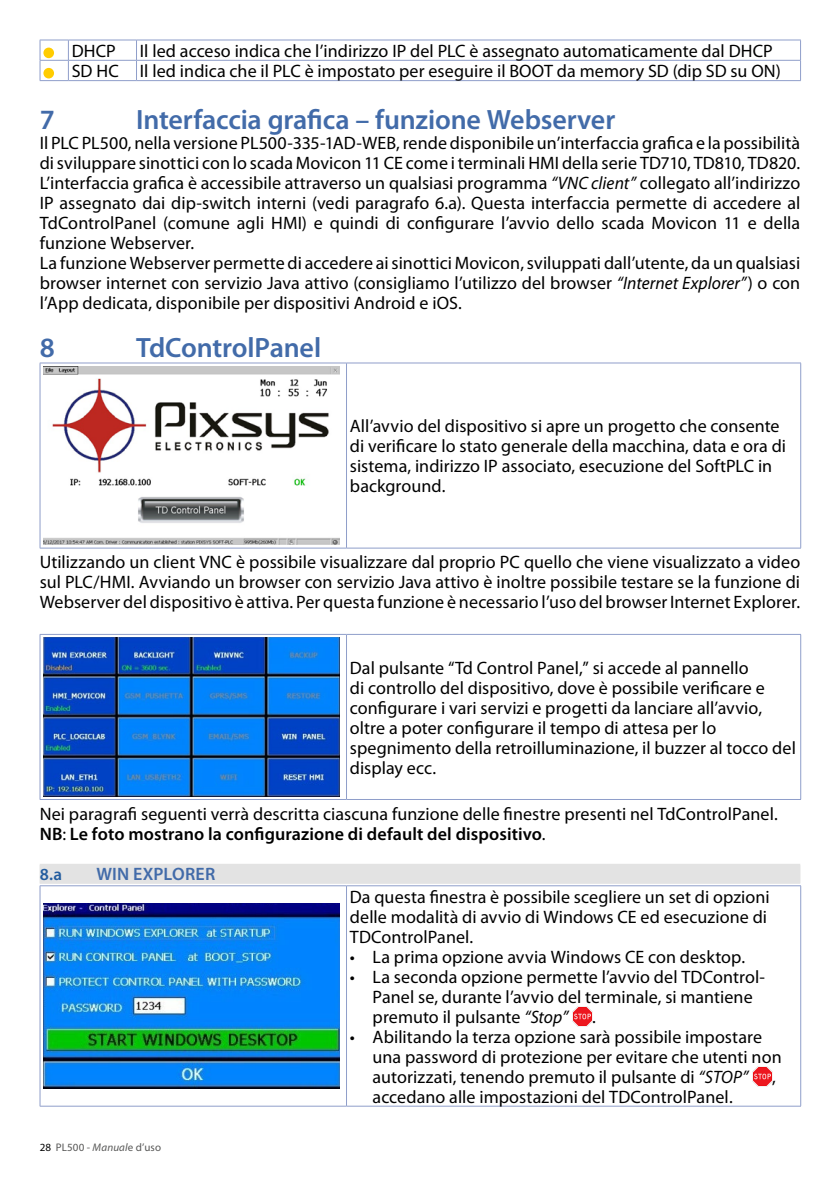
<style>
.page{position:relative;width:840px;height:1191px;background:#fff}
.page>*{position:absolute;margin:0;border:0;box-sizing:border-box;transform-origin:0 0}
.t1{font:600 28px "Myriad Pro";letter-spacing:-.005em;color:#426ba9}
.t2{font:18px/20px "Myriad Pro";letter-spacing:.005em;color:#000}
.t3{font:600 18px "Myriad Pro";letter-spacing:.01em;color:#426ba9}
.t4{font:600 17px "Myriad Pro";color:#245d9f}
.t5{font:11px "Myriad Pro";letter-spacing:.015em;color:#575756}
.s1{font-style:italic}
.s2{font-weight:600}
.s3{color:#000}
</style>
<div class="page">
<div style="left:40px;top:863px;width:759px;height:20px;background:#e3e3e3"></div>
<hr style="left:68px;top:80px;width:68px;height:1px;background:#8f9eca">
<hr style="left:136px;top:80px;width:664px;height:1px;background:#8f9eca">
<svg style="left:136px;top:41px;width:1px;height:39px"></svg>
<hr style="left:68px;top:40px;width:68px;height:1px;background:#8f9eca">
<hr style="left:136px;top:40px;width:664px;height:1px;background:#8f9eca">
<svg style="left:40px;top:40px;width:29px;height:41px"></svg>
<hr style="left:68px;top:60px;width:68px;height:1px;background:#8f9eca">
<hr style="left:136px;top:60px;width:664px;height:1px;background:#8f9eca">
<div style="left:43px;top:48px;width:11px;height:10px;background:#fc0;border-radius:50%"></div>
<div style="left:43px;top:68px;width:11px;height:10px;background:#fc0;border-radius:50%"></div>
<hr style="left:40px;top:363px;width:306px;height:1px;background:#8f9eca">
<hr style="left:40px;top:363px;width:1px;height:185px;background:#8f9eca">
<hr style="left:40px;top:548px;width:306px;height:1px;background:#8f9eca">
<hr style="left:346px;top:363px;width:454px;height:1px;background:#8f9eca">
<hr style="left:346px;top:363px;width:1px;height:185px;background:#8f9eca">
<hr style="left:799px;top:363px;width:1px;height:185px;background:#8f9eca">
<hr style="left:346px;top:548px;width:454px;height:1px;background:#8f9eca">
<img style="left:43px;top:366px;width:296px;height:179px">
<hr style="left:40px;top:634px;width:306px;height:1px;background:#8f9eca">
<hr style="left:40px;top:634px;width:1px;height:165px;background:#8f9eca">
<hr style="left:40px;top:799px;width:306px;height:1px;background:#8f9eca">
<hr style="left:346px;top:634px;width:454px;height:1px;background:#8f9eca">
<hr style="left:346px;top:634px;width:1px;height:165px;background:#8f9eca">
<hr style="left:799px;top:634px;width:1px;height:165px;background:#8f9eca">
<hr style="left:346px;top:799px;width:454px;height:1px;background:#8f9eca">
<img style="left:43px;top:638px;width:296px;height:158px">
<hr style="left:346px;top:886px;width:1px;height:219px;background:#8f9eca">
<hr style="left:40px;top:885px;width:306px;height:1px;background:#8f9eca">
<hr style="left:40px;top:886px;width:1px;height:219px;background:#8f9eca">
<hr style="left:346px;top:885px;width:454px;height:1px;background:#8f9eca">
<hr style="left:799px;top:886px;width:1px;height:219px;background:#8f9eca">
<hr style="left:40px;top:1105px;width:306px;height:1px;background:#8f9eca">
<hr style="left:346px;top:1105px;width:454px;height:1px;background:#8f9eca">
<img style="left:43px;top:903px;width:296px;height:185px">
<img style="left:572px;top:1007px;width:19px;height:19px">
<img style="left:752px;top:1067px;width:19px;height:19px">
<p class="t2" style="left:72px;top:41px;width:710px;text-indent:68px">Il led acceso indica che l’indirizzo IP del PLC è assegnato automaticamente dal DHCP<br>SD HC Il led indica che il PLC è impostato per eseguire il BOOT da memory SD (dip SD su ON)</p>
<p class="t2" style="left:72px;top:41px;width:45px">DHCP</p>
<h1 class="t1" style="left:40px;top:104px;width:17px">7</h1>
<h1 class="t1" style="left:136px;top:104px;width:480px">Interfaccia grafica – funzione Webserver</h1>
<p class="t2" style="left:40px;top:133px;width:761px">Il PLC PL500, nella versione PL500-335-1AD-WEB, rende disponibile un’interfaccia grafica e la possibilità di sviluppare sinottici con lo scada Movicon 11 CE come i terminali HMI della serie TD710, TD810, TD820.<br>L’interfaccia grafica è accessibile attraverso un qualsiasi programma <span class="s1">“VNC client”</span> collegato all’indirizzo IP assegnato dai dip-switch interni (vedi paragrafo 6.a). Questa interfaccia permette di accedere al TdControlPanel (comune agli HMI) e quindi di configurare l’avvio dello scada Movicon 11 e della funzione Webserver.<br>La funzione Webserver permette di accedere ai sinottici Movicon, sviluppati dall’utente, da un qualsiasi browser internet con servizio Java attivo (consigliamo l’utilizzo del browser <span class="s1">“Internet Explorer”</span>) o con l’App dedicata, disponibile per dispositivi Android e iOS.</p>
<h1 class="t1" style="left:40px;top:332px;width:17px">8</h1>
<h1 class="t1" style="left:136px;top:332px;width:186px">TdControlPanel</h1>
<p class="t2" style="left:350px;top:416px;width:437px">All’avvio del dispositivo si apre un progetto che consente di verificare lo stato generale della macchina, data e ora di sistema, indirizzo IP associato, esecuzione del SoftPLC in background.</p>
<p class="t2" style="left:40px;top:553px;width:761px;text-align:justify">Utilizzando un client VNC è possibile visualizzare dal proprio PC quello che viene visualizzato a video sul PLC/HMI. Avviando un browser con servizio Java attivo è inoltre possibile testare se la funzione di Webserver del dispositivo è attiva. Per questa funzione è necessario l’uso del browser Internet Explorer.</p>
<p class="t2" style="left:350px;top:658px;width:447px">Dal pulsante “Td Control Panel,” si accede al pannello<br>di controllo del dispositivo, dove è possibile verificare e configurare i vari servizi e progetti da lanciare all’avvio, oltre a poter configurare il tempo di attesa per lo spegnimento della retroilluminazione, il buzzer al tocco del display ecc.</p>
<p class="t2" style="left:40px;top:804px;width:739px">Nei paragrafi seguenti verrà descritta ciascuna funzione delle finestre presenti nel TdControlPanel.<br><span class="s2">NB</span>: <span class="s2">Le foto mostrano la configurazione di default del dispositivo</span>.</p>
<p class="t4" style="left:40px;top:864px;width:24px">8.a</p>
<p class="t3" style="left:96px;top:863px;width:120px">WIN EXPLORER</p>
<p class="t2" style="left:350px;top:887px;width:421px">Da questa finestra è possibile scegliere un set di opzioni delle modalità di avvio di Windows CE ed esecuzione di<br>TDControlPanel.</p>
<p class="t2" style="left:350px;top:947px;width:396px">• La prima opzione avvia Windows CE con desktop.</p>
<p class="t2" style="left:372px;top:967px;width:394px;text-indent:-23px">• La seconda opzione permette l’avvio del TDControl-<br>Panel se, durante l’avvio del terminale, si mantiene premuto il pulsante <span class="s1">“Stop”</span></p>
<p class="t2" style="left:591px;top:1007px;width:5px">.</p>
<p class="t2" style="left:372px;top:1027px;width:410px;text-indent:-23px">• Abilitando la terza opzione sarà possibile impostare una password di protezione per evitare che utenti non autorizzati, tenendo premuto il pulsante di <span class="s1">“STOP”</span></p>
<p class="t2" style="left:771px;top:1067px;width:5px">,</p>
<p class="t5" style="left:40px;top:1141px;width:123px"><span class="s3">28</span> PL500 - <span class="s1">Manual</span>e d’uso</p>
<p class="t2" style="left:372px;top:1087px;width:361px">accedano alle impostazioni del TDControlPanel.</p>
</div>
